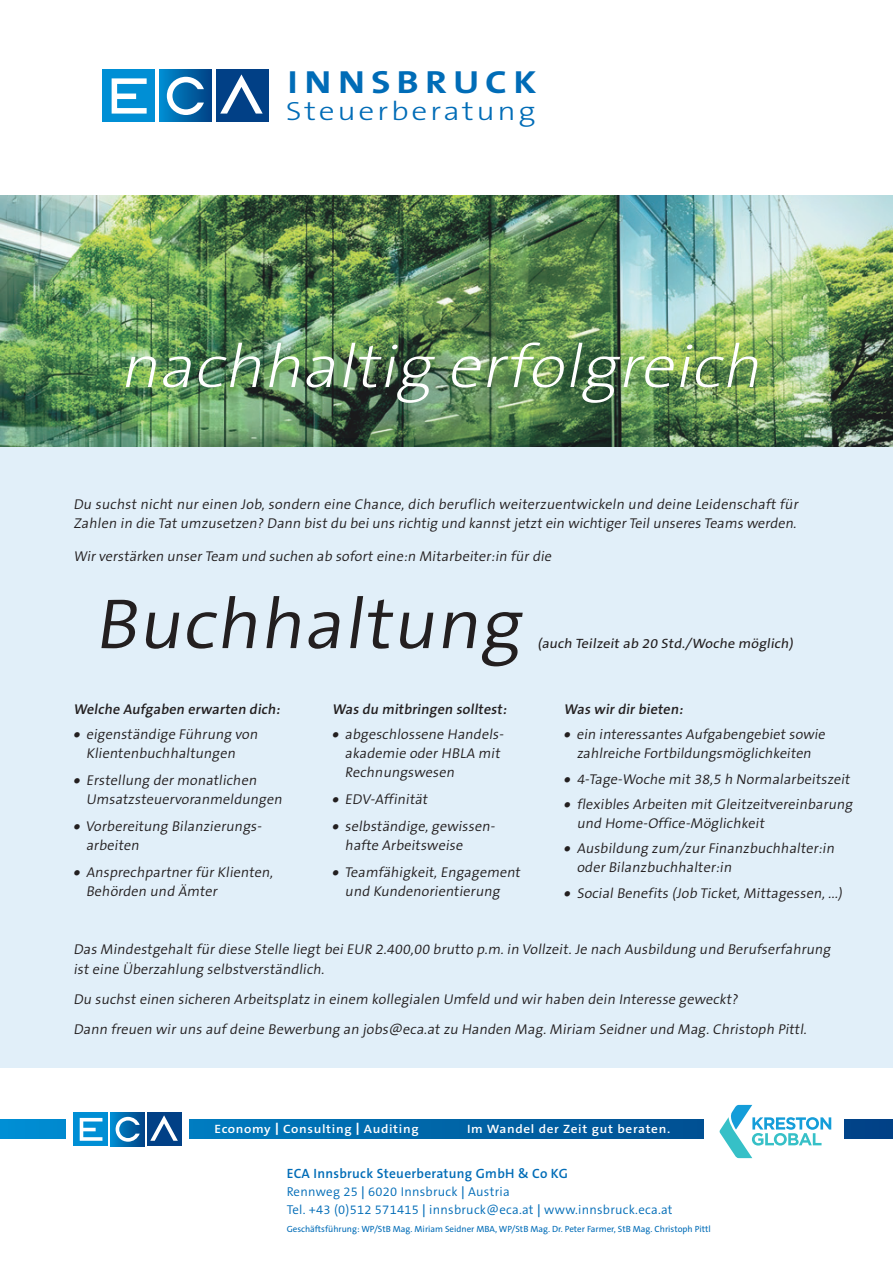
<style>
.page{position:relative;width:893px;height:1263px;background:#fff}
.page>*{position:absolute;margin:0;border:0;box-sizing:border-box;transform-origin:0 0}
.t1{font:300 71.25px "The Sans B4";color:#231f20;scale:1.05 1}
.t2{font:italic 200 60.75px "The Sans B2";color:#fff;scale:1.11 1}
.t3{font:700 32.1px "The Sans B7";letter-spacing:.16em;color:#006cb7;scale:1.2 1}
.t4{font:300 26.4px "The Sans B3";letter-spacing:.085em;color:#006cb7;scale:1.2 1}
.t5{font:300 14.25px "The Sans B4";letter-spacing:.005em;color:#231f20}
.t6{font:600 14.25px "The Sans B6";color:#231f20}
.t7{font:600 13.5px "The Sans B6";letter-spacing:.02em;color:#006cb7}
.t8{font:13.5px "The Sans B5 Plain";color:#231f20;scale:1.05 1}
.t9{font:300 12.9px "The Sans B4";letter-spacing:.02em;color:#006cb7}
.t10{font:600 12.15px "The Sans B6";letter-spacing:.05em;color:#fff;scale:1.1 1}
.t11{font:9px "The Sans B5 Plain";color:#006cb7}
.s1{font-family:"The Sans B9";font-weight:900}
.s2{font-family:"The Sans B8";font-weight:800}
.s3{font-family:"The Sans B6";font-weight:600}
</style>
<div class="page">
<div style="left:0;top:438px;width:893px;height:629px;background:#e1eff9"></div>
<div style="left:102px;top:70px;width:53px;height:52px;background:#008fd5"></div>
<svg style="left:112px;top:78px;width:35px;height:36px"></svg>
<div style="left:159px;top:70px;width:53px;height:52px;background:linear-gradient(to right,#018ed2,#014183)"></div>
<svg style="left:167px;top:77px;width:37px;height:38px"></svg>
<div style="left:216px;top:70px;width:52px;height:52px;background:#014086"></div>
<svg style="left:220px;top:74px;width:43px;height:40px"></svg>
<svg style="left:0;top:1120px;width:893px;height:19px;background:#0067aa"></svg>
<svg style="left:66px;top:1112px;width:123px;height:35px"></svg>
<div style="left:74px;top:1112px;width:34px;height:34px;background:#008fd5"></div>
<svg style="left:80px;top:1118px;width:22px;height:23px"></svg>
<svg style="left:111px;top:1112px;width:34px;height:34px"></svg>
<svg style="left:116px;top:1117px;width:24px;height:25px"></svg>
<div style="left:148px;top:1112px;width:34px;height:34px;background:#014086"></div>
<svg style="left:150px;top:1115px;width:28px;height:26px"></svg>
<div style="left:705px;top:1099px;width:139px;height:64px;background:#fff"></div>
<svg style="left:720px;top:1105px;width:111px;height:53px"></svg>
<img style="left:0;top:196px;width:893px;height:250px">
<p class="t3" style="left:287px;top:65px;width:209px">INNSBRUCK</p>
<p class="t4" style="left:286px;top:98px;width:209px">Steuerberatung</p>
<p class="t2" style="left:119px;top:335px;width:591px">nachhaltig erfolgreich</p>
<p class="t5" style="left:73px;top:496px;width:728px">Du suchst nicht nur einen Job, sondern eine Chance, dich beruflich weiterzuentwickeln und deine Leidenschaft für</p>
<p class="t5" style="left:73px;top:516px;width:727px">Zahlen in die Tat umzusetzen? Dann bist du bei uns richtig und kannst jetzt ein wichtiger Teil unseres Teams werden.</p>
<p class="t5" style="left:73px;top:549px;width:482px">Wir verstärken unser Team und suchen ab sofort eine:n Mitarbeiter:in für die</p>
<p class="t1" style="left:95px;top:587px;width:418px">Buchhaltung</p>
<p class="t8" style="left:537px;top:636px;width:247px">(auch Teilzeit ab 20 Std./Woche möglich)</p>
<p class="t6" style="left:73px;top:701px;width:210px">Welche Aufgaben erwarten dich:</p>
<p class="t5" style="left:73px;top:727px;width:188px"><span class="s1">•</span> eigenständige Führung von</p>
<p class="t5" style="left:86px;top:746px;width:153px">Klientenbuchhaltungen</p>
<p class="t5" style="left:73px;top:773px;width:187px"><span class="s1">•</span> Erstellung der monatlichen</p>
<p class="t5" style="left:86px;top:792px;width:200px">Umsatzsteuervoranmeldungen</p>
<p class="t5" style="left:73px;top:819px;width:192px"><span class="s1">•</span> Vorbereitung Bilanzierungs-</p>
<p class="t5" style="left:86px;top:838px;width:57px">arbeiten</p>
<p class="t5" style="left:73px;top:865px;width:203px"><span class="s1">•</span> Ansprechpartner für Klienten,</p>
<p class="t5" style="left:86px;top:884px;width:135px">Behörden und Ämter</p>
<p class="t6" style="left:332px;top:701px;width:178px">Was du mitbringen solltest:</p>
<p class="t5" style="left:332px;top:727px;width:175px"><span class="s1">•</span> abgeschlossene Handels-</p>
<p class="t5" style="left:345px;top:746px;width:159px">akademie oder HBLA mit</p>
<p class="t5" style="left:345px;top:765px;width:113px">Rechnungswesen</p>
<p class="t5" style="left:332px;top:792px;width:99px"><span class="s1">•</span> EDV-Affinität</p>
<p class="t5" style="left:332px;top:819px;width:166px"><span class="s1">•</span> selbständige, gewissen-</p>
<p class="t5" style="left:345px;top:838px;width:121px">hafte Arbeitsweise</p>
<p class="t5" style="left:332px;top:865px;width:192px"><span class="s1">•</span> Teamfähigkeit, Engagement</p>
<p class="t5" style="left:345px;top:884px;width:159px">und Kundenorientierung</p>
<p class="t6" style="left:564px;top:701px;width:123px">Was wir dir bieten:</p>
<p class="t5" style="left:564px;top:727px;width:265px"><span class="s1">•</span> ein interessantes Aufgabengebiet sowie</p>
<p class="t5" style="left:577px;top:746px;width:238px">zahlreiche Fortbildungsmöglichkeiten</p>
<p class="t5" style="left:564px;top:771px;width:290px"><span class="s1">•</span> 4-Tage-Woche mit 38,5 h Normalarbeitszeit</p>
<p class="t5" style="left:564px;top:797px;width:292px"><span class="s1">•</span> flexibles Arbeiten mit Gleitzeitvereinbarung</p>
<p class="t5" style="left:577px;top:816px;width:191px">und Home-Office-Möglichkeit</p>
<p class="t5" style="left:564px;top:841px;width:274px"><span class="s1">•</span> Ausbildung zum/zur Finanzbuchhalter:in</p>
<p class="t5" style="left:577px;top:860px;width:159px">oder Bilanzbuchhalter:in</p>
<p class="t5" style="left:564px;top:885px;width:282px"><span class="s1">•</span> Social Benefits (Job Ticket, Mittagessen, ...)</p>
<p class="t5" style="left:73px;top:942px;width:761px">Das Mindestgehalt für diese Stelle liegt bei EUR 2.400,00 brutto p.m. in Vollzeit. Je nach Ausbildung und Berufserfahrung</p>
<p class="t5" style="left:73px;top:961px;width:255px">ist eine Überzahlung selbstverständlich.</p>
<p class="t5" style="left:73px;top:991px;width:668px">Du suchst einen sicheren Arbeitsplatz in einem kollegialen Umfeld und wir haben dein Interesse geweckt?</p>
<p class="t5" style="left:73px;top:1021px;width:737px">Dann freuen wir uns auf deine Bewerbung an jobs@eca.at zu Handen Mag. Miriam Seidner und Mag. Christoph Pittl.</p>
<p class="t10" style="left:214px;top:1122px;width:187px">Economy <span class="s2">|</span> Consulting <span class="s2">|</span> Auditing</p>
<p class="t10" style="left:467px;top:1122px;width:186px">Im Wandel der Zeit gut beraten.</p>
<p class="t7" style="left:287px;top:1166px;width:283px">ECA Innsbruck Steuerberatung GmbH &amp; Co KG</p>
<p class="t9" style="left:287px;top:1185px;width:225px">Rennweg 25 <span class="s3">|</span> 6020 Innsbruck <span class="s3">|</span> Austria</p>
<p class="t9" style="left:287px;top:1203px;width:387px">Tel. +43 (0)512 571415 <span class="s3">|</span> innsbruck@eca.at <span class="s3">|</span> www.innsbruck.eca.at</p>
<p class="t11" style="left:287px;top:1224px;width:426px">Geschäftsführung: WP/StB Mag. Miriam Seidner MBA, WP/StB Mag. Dr. Peter Farmer, StB Mag. Christoph Pittl</p>
</div>
